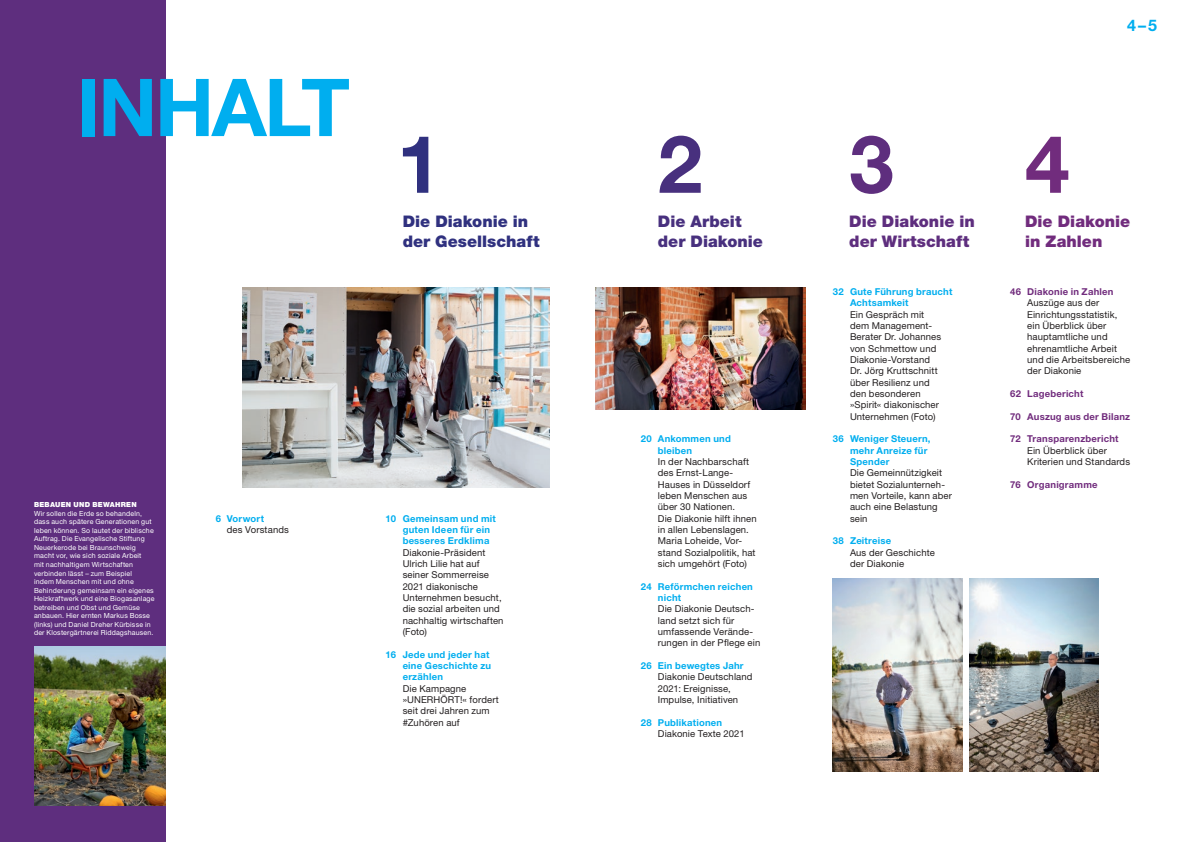
<style>
.page{position:relative;width:1191px;height:842px;background:#fff}
.page>*{position:absolute;margin:0;border:0;box-sizing:border-box;transform-origin:0 0}
.Titel{font:700 80px "Helvetica Neue LT Std";letter-spacing:-.03em;color:#00aeef}
.Titel-2{font:700 80px "Helvetica Neue LT Std";color:#30317f}
.Titel-3{font:700 80px "Helvetica Neue LT Std";color:#48307e}
.Titel-4{font:700 80px "Helvetica Neue LT Std";color:#5e2e7e}
.Titel-5{font:700 80px "Helvetica Neue LT Std";color:#712c7d}
.i_Kleine_Zitate_95_B{font:900 16px/19.8px "Helvetica Neue LT Std";color:#30317f}
.i_Kleine_Zitate_95_B-2{font:900 16px/19.8px "Helvetica Neue LT Std";color:#5e2e7e}
.i_Kleine_Zitate_95_B-3{font:900 16px/19.8px "Helvetica Neue LT Std";color:#48307e}
.i_Kleine_Zitate_95_B-4{font:900 16px/19.8px "Helvetica Neue LT Std";color:#712c7d}
.Pagina{font:700 16px "Helvetica Neue LT Std";color:#00aeef}
.Fließtext_9_5_Pt{font:9.5px/11.3px "Helvetica Neue LT Std";letter-spacing:.01em;color:#231f20}
.Zwischentitel_9_5{font:9.5px/11.3px "Helvetica Neue LT Std";letter-spacing:.01em;color:#231f20}
.Zwischentitel_9_5-2{font:700 9.5px "Helvetica Neue LT Std";letter-spacing:.02em;color:#712c7d}
.Fließtext_9_5_Pt-2{font:700 9.5px "Helvetica Neue LT Std";letter-spacing:.02em;color:#712c7d}
.Zwischentitel_9_5-3{font:700 9.5px "Helvetica Neue LT Std";letter-spacing:.02em;color:#00aeef}
.Marginale__BASIS-A{font:7px/8.5px "Helvetica Neue LT Std";letter-spacing:.025em;color:#fff}
.Titel_Marginale{font:900 7px "Helvetica Neue LT Std";letter-spacing:.04em;color:#fff}
.s1{font-weight:700;color:#00aeef}
.s2{font-weight:700;color:#712c7d}
</style>
<div class="page">
<div style="left:0;top:0;width:166px;height:842px;background:#5e2e7e"></div>
<img style="left:34px;top:646px;width:132px;height:159px">
<img style="left:833px;top:578px;width:129px;height:193px">
<img style="left:969px;top:578px;width:129px;height:193px">
<img style="left:242px;top:288px;width:307px;height:200px">
<img style="left:595px;top:288px;width:210px;height:122px">
<p class="Titel" style="left:77px;top:58px;width:274px">INHALT</p>
<p class="Titel-2" style="left:397px;top:115px;width:46px">1</p>
<p class="i_Kleine_Zitate_95_B" style="left:403px;top:211px;width:138px">Die Diakonie in der Gesellschaft</p>
<p class="Titel_Marginale" style="left:34px;top:501px;width:104px">BEBAUEN UND BEWAHREN</p>
<p class="Marginale__BASIS-A" style="left:34px;top:509px;width:122px">Wir sollen die Erde so behandeln, dass auch spätere Generationen gut leben können. So lautet der biblische Auftrag. Die Evangelische Stiftung Neuerkerode bei Braunschweig macht vor, wie sich soziale Arbeit<br>mit nachhaltigem Wirtschaften verbinden lässt – zum Beispiel<br>indem Menschen mit und ohne Behinderung gemeinsam ein eigenes Heizkraftwerk und eine Biogasanlage betreiben und Obst und Gemüse anbauen. Hier ernten Markus Bosse (links) und Daniel Dreher Kürbisse in der Klostergärtnerei Riddagshausen.</p>
<p class="Zwischentitel_9_5-3" style="left:216px;top:512px;width:50px">6 Vorwort</p>
<p class="Fließtext_9_5_Pt" style="left:227px;top:524px;width:64px">des Vorstands</p>
<p class="Fließtext_9_5_Pt" style="left:403px;top:512px;width:102px;text-indent:-17px"><span class="s1">10 Gemeinsam und mit guten Ideen für ein besseres Erdklima<br></span>Diakonie-Präsident<br>Ulrich Lilie hat auf seiner Sommerreise<br>2021 diakonische<br>Unternehmen besucht, die sozial arbeiten und nachhaltig wirtschaften (Foto)</p>
<p class="Fließtext_9_5_Pt" style="left:403px;top:648px;width:98px;text-indent:-17px"><span class="s1">16 Jede und jeder hat eine Geschichte zu erzählen<br></span>Die Kampagne »UNERHÖRT!« fordert seit drei Jahren zum #Zuhören auf</p>
<p class="Titel-3" style="left:658px;top:115px;width:46px">2</p>
<p class="i_Kleine_Zitate_95_B-3" style="left:658px;top:211px;width:107px">Die Arbeit der Diakonie</p>
<p class="Fließtext_9_5_Pt" style="left:658px;top:433px;width:100px;text-indent:-17px"><span class="s1">20 Ankommen und bleiben<br></span>In der Nachbarschaft des Ernst-Lange-<br>Hauses in Düsseldorf leben Menschen aus über 30 Nationen.<br>Die Diakonie hilft ihnen in allen Lebenslagen.<br>Maria Loheide, Vor&shy;stand Sozialpolitik, hat sich umgehört (Foto)</p>
<p class="Fließtext_9_5_Pt" style="left:658px;top:580px;width:104px;text-indent:-17px"><span class="s1">24 Reförmchen reichen nicht<br></span>Die Diakonie Deutsch&shy;land setzt sich für umfassende Verände&shy;rungen in der Pflege ein</p>
<p class="Zwischentitel_9_5" style="left:658px;top:660px;width:96px;text-indent:-17px"><span class="s1">26 Ein bewegtes Jahr<br></span>Diakonie Deutschland<br>2021: Ereignisse,<br>Impulse, Initiativen</p>
<p class="Zwischentitel_9_5" style="left:658px;top:717px;width:88px;text-indent:-17px"><span class="s1">28 Publikationen<br></span>Diakonie Texte 2021</p>
<p class="Pagina" style="left:1127px;top:16px;width:31px">4–5</p>
<p class="Titel-4" style="left:849px;top:115px;width:46px">3</p>
<p class="i_Kleine_Zitate_95_B-2" style="left:849px;top:211px;width:127px">Die Diakonie in der Wirtschaft</p>
<p class="Fließtext_9_5_Pt" style="left:850px;top:286px;width:104px;text-indent:-17px"><span class="s1">32 Gute Führung braucht<br>Achtsamkeit<br></span>Ein Gespräch mit<br>dem Management-<br>Berater Dr. Johannes von Schmettow und<br>Diakonie-Vorstand<br>Dr. Jörg Kruttschnitt über Resilienz und<br>den besonderen »Spirit« diakonischer<br>Unternehmen (Foto)</p>
<p class="Zwischentitel_9_5" style="left:850px;top:433px;width:103px;text-indent:-17px"><span class="s1">36 Weniger Steuern, mehr Anreize für<br>Spender<br></span>Die Gemeinnützigkeit bietet Sozialunterneh&shy;men Vorteile, kann aber auch eine Belastung sein</p>
<p class="Zwischentitel_9_5" style="left:850px;top:535px;width:86px;text-indent:-17px"><span class="s1">38 Zeitreise<br></span>Aus der Geschichte der Diakonie</p>
<p class="Titel-5" style="left:1025px;top:115px;width:46px">4</p>
<p class="i_Kleine_Zitate_95_B-4" style="left:1025px;top:211px;width:107px">Die Diakonie in Zahlen</p>
<p class="Fließtext_9_5_Pt-2" style="left:1010px;top:286px;width:105px">46 Diakonie in Zahlen</p>
<p class="Zwischentitel_9_5" style="left:1027px;top:297px;width:105px">Auszüge aus der<br>Einrichtungsstatistik, ein Überblick über hauptamtliche und ehrenamtliche Arbeit und die Arbeitsbereiche der Diakonie</p>
<p class="Zwischentitel_9_5-2" style="left:1010px;top:388px;width:75px">62 Lagebericht</p>
<p class="Zwischentitel_9_5-2" style="left:1010px;top:410px;width:121px">70 Auszug aus der Bilanz</p>
<p class="Zwischentitel_9_5" style="left:1027px;top:433px;width:104px;text-indent:-17px"><span class="s2">72 Transparenzbericht<br></span>Ein Überblick über<br>Kriterien und Standards</p>
<p class="Zwischentitel_9_5-2" style="left:1010px;top:478px;width:89px">76 Organigramme</p>
</div>
